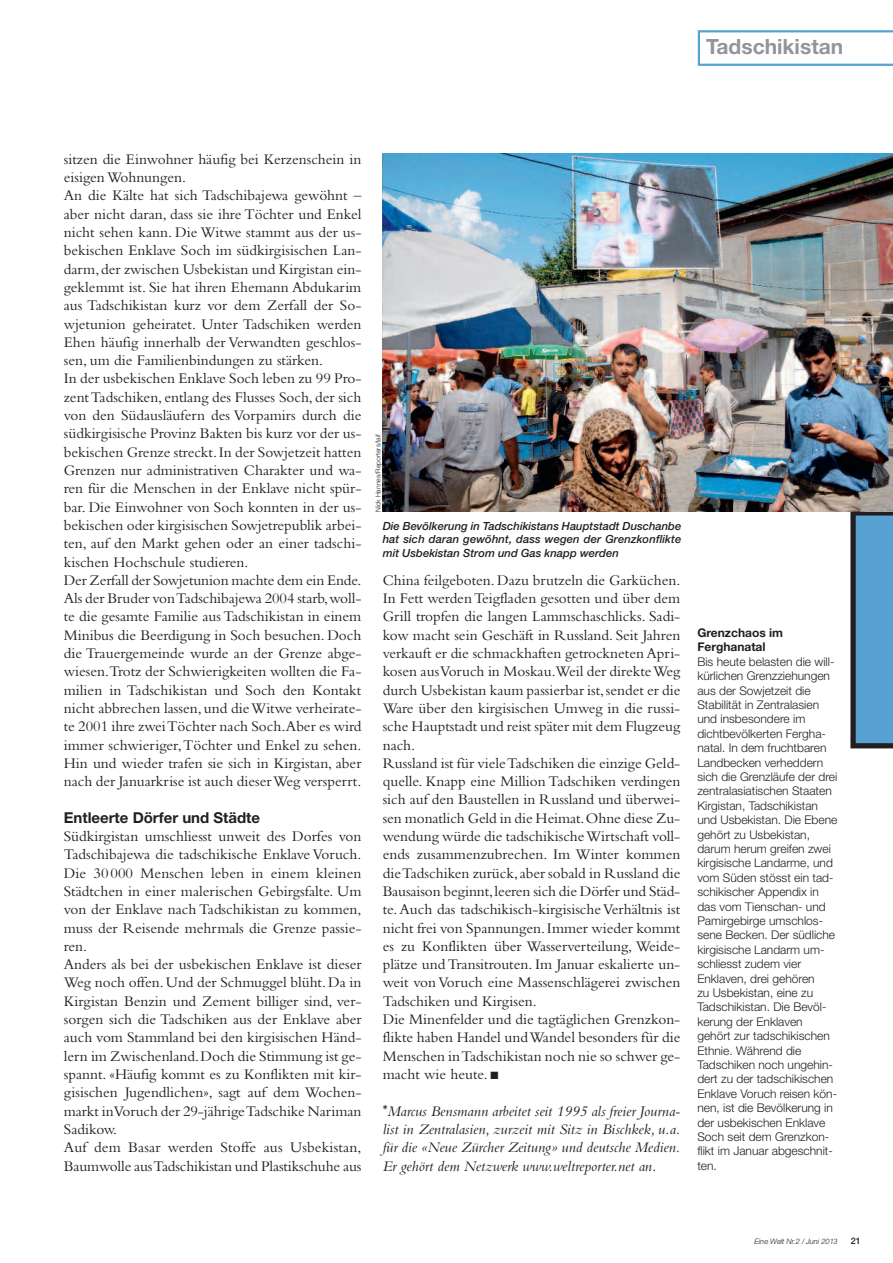
<style>
.page{position:relative;width:893px;height:1263px;background:#fff}
.page>*{position:absolute;margin:0;border:0;box-sizing:border-box;transform-origin:0 0}
.t1{font:700 21px "Helvetica Neue";color:#939598}
.t2{font:15.3px/18.3px "Bembo";color:#231f20}
.t3{font:italic 15.3px/18.3px "Bembo";color:#231f20;text-align:justify}
.t4{font:700 15px "Helvetica Neue";color:#231f20}
.t5{font:300 12px/14.4px "Helvetica Neue";color:#231f20}
.t6{font:700 12px/14.4px "Helvetica Neue";color:#231f20}
.t7{font:italic 500 11.25px/13.5px "Helvetica Neue";color:#231f20;text-align:justify}
.t8{font:500 9px "Helvetica Neue";color:#231f20}
.t9{font:italic 300 7.5px "Helvetica Neue";color:#231f20}
.t10{font:300 6.75px "Helvetica Neue";color:#231f20}
.s1{font-family:"Kabel";font-style:normal}
</style>
<div class="page">
<svg style="left:850px;top:512px;width:43px;height:236px;background:#518eb8"></svg>
<svg style="left:698px;top:30px;width:195px;height:36px"></svg>
<img style="left:383px;top:153px;width:510px;height:359px">
<h1 class="t1" style="left:706px;top:39px;width:139px">Tadschikistan</h1>
<p class="t2" style="left:64px;top:151px;width:299px">sitzen die Einwohner häufig bei Kerzenschein in eisigenWohnungen.<br>An die Kälte hat sich Tadschibajewa gewöhnt – aber nicht daran, dass sie ihre Töchter und Enkel nicht sehen kann. Die Witwe stammt aus der us&shy;bekischen Enklave Soch im südkirgisischen Lan&shy;darm,der zwischen Usbekistan und Kirgistan ein&shy;geklemmt ist. Sie hat ihren Ehemann Abdukarim aus Tadschikistan kurz vor dem Zerfall der So&shy;wjetunion geheiratet. Unter Tadschiken werden Ehen häufig innerhalb der Verwandten geschlos&shy;sen, um die Familienbindungen zu stärken.<br>In der usbekischen Enklave Soch leben zu 99 Pro&shy;zentTadschiken, entlang des Flusses Soch, der sich von den Südausläufern des Vorpamirs durch die südkirgisische Provinz Bakten bis kurz vor der us&shy;bekischen Grenze streckt.In der Sowjetzeit hatten Grenzen nur administrativen Charakter und wa&shy;ren für die Menschen in der Enklave nicht spür&shy;bar. Die Einwohner von Soch konnten in der us&shy;bekischen oder kirgisischen Sowjetrepublik arbei&shy;ten, auf den Markt gehen oder an einer tadschi&shy;kischen Hochschule studieren.<br>Der Zerfall der Sowjetunion machte dem ein Ende.<br>Als der Bruder vonTadschibajewa 2004 starb,woll&shy;te die gesamte Familie ausTadschikistan in einem Minibus die Beerdigung in Soch besuchen. Doch die Trauergemeinde wurde an der Grenze abge&shy;wiesen.Trotz der Schwierigkeiten wollten die Fa&shy;milien in Tadschikistan und Soch den Kontakt nicht abbrechen lassen, und dieWitwe verheirate&shy;te 2001 ihre zweiTöchter nach Soch.Aber es wird immer schwieriger,Töchter und Enkel zu sehen.<br>Hin und wieder trafen sie sich in Kirgistan, aber nach der Januarkrise ist auch dieserWeg versperrt.</p>
<p class="t4" style="left:64px;top:812px;width:198px">Entleerte Dörfer und Städte</p>
<p class="t2" style="left:64px;top:829px;width:299px">Südkirgistan umschliesst unweit des Dorfes von Tadschibajewa die tadschikische Enklave Voruch.<br>Die 30000 Menschen leben in einem kleinen Städtchen in einer malerischen Gebirgsfalte. Um von der Enklave nach Tadschikistan zu kommen, muss der Reisende mehrmals die Grenze passie&shy;ren.<br>Anders als bei der usbekischen Enklave ist dieser Weg noch offen.Und der Schmuggel blüht.Da in Kirgistan Benzin und Zement billiger sind, ver&shy;sorgen sich die Tadschiken aus der Enklave aber auch vom Stammland bei den kirgisischen Händ&shy;lern im Zwischenland.Doch die Stimmung ist ge&shy;spannt. «Häufig kommt es zu Konflikten mit kir&shy;gisischen Jugendlichen», sagt auf dem Wochen&shy;markt inVoruch der 29-jährigeTadschike Nariman Sadikow.<br>Auf dem Basar werden Stoffe aus Usbekistan, Baumwolle ausTadschikistan und Plastikschuhe aus</p>
<p class="t10" style="left:376px;top:512px;width:79px;rotate:-90deg">Nick Hannes/Reporters/laif</p>
<p class="t7" style="left:383px;top:520px;width:300px">Die Bevölkerung in Tadschikistans Hauptstadt Duschanbe hat sich daran gewöhnt, dass wegen der Grenzkonflikte mit Usbekistan Strom und Gas knapp werden</p>
<p class="t2" style="left:383px;top:572px;width:299px">China feilgeboten. Dazu brutzeln die Garküchen.<br>In Fett werdenTeigfladen gesotten und über dem Grill tropfen die langen Lammschaschlicks. Sadi&shy;kow macht sein Geschäft in Russland. Seit Jahren verkauft er die schmackhaften getrockneten Apri&shy;kosen ausVoruch in Moskau.Weil der direkteWeg durch Usbekistan kaum passierbar ist,sendet er die Ware über den kirgisischen Umweg in die russi&shy;sche Hauptstadt und reist später mit dem Flugzeug nach.<br>Russland ist für vieleTadschiken die einzige Geld&shy;quelle. Knapp eine Million Tadschiken verdingen sich auf den Baustellen in Russland und überwei&shy;sen monatlich Geld in die Heimat.Ohne diese Zu&shy;wendung würde die tadschikischeWirtschaft voll&shy;ends zusammenzubrechen. Im Winter kommen dieTadschiken zurück,aber sobald in Russland die Bausaison beginnt,leeren sich die Dörfer und Städ&shy;te.Auch das tadschikisch-kirgisischeVerhältnis ist nicht frei von Spannungen.Immer wieder kommt es zu Konflikten über Wasserverteilung, Weide&shy;plätze und Transitrouten. Im Januar eskalierte un&shy;weit vonVoruch eine Massenschlägerei zwischen Tadschiken und Kirgisen.<br>Die Minenfelder und die tagtäglichen Grenzkon&shy;flikte haben Handel undWandel besonders für die Menschen inTadschikistan noch nie so schwer ge&shy;macht wie heute. ■</p>
<p class="t3" style="left:383px;top:1103px;width:299px"><span class="s1">*</span>Marcus Bensmann arbeitet seit 1995 als freier Journa&shy;list in Zentralasien, zurzeit mit Sitz in Bischkek, u.a. für die «Neue Zürcher Zeitung» und deutsche Medien.<br>Er gehört dem Netzwerk www.weltreporter.net an.</p>
<p class="t6" style="left:697px;top:626px;width:87px">Grenzchaos im<br>Ferghanatal</p>
<p class="t5" style="left:697px;top:655px;width:142px">Bis heute belasten die will&shy;kürlichen Grenzziehungen aus der Sowjetzeit die<br>Stabilität in Zentralasien und insbesondere im dichtbevölkerten Fergha&shy;natal. In dem fruchtbaren<br>Landbecken verheddern sich die Grenzläufe der drei zentralasiatischen Staaten<br>Kirgistan, Tadschikistan und Usbekistan. Die Ebene gehört zu Usbekistan, darum herum greifen zwei kirgisische Landarme, und vom Süden stösst ein tad&shy;schikischer Appendix in das vom Tienschan- und<br>Pamirgebirge umschlos&shy;sene Becken. Der südliche kirgisische Landarm um&shy;schliesst zudem vier<br>Enklaven, drei gehören<br>zu Usbekistan, eine zu<br>Tadschikistan. Die Bevöl&shy;kerung der Enklaven gehört zur tadschikischen<br>Ethnie. Während die<br>Tadschiken noch ungehin&shy;dert zu der tadschikischen<br>Enklave Voruch reisen kön&shy;nen, ist die Bevölkerung in der usbekischen Enklave<br>Soch seit dem Grenzkon&shy;flikt im Januar abgeschnit&shy;ten.</p>
<p class="t9" style="left:755px;top:1238px;width:85px">Eine Welt Nr.2 / Juni 2013</p>
<p class="t8" style="left:851px;top:1237px;width:12px">21</p>
</div>
